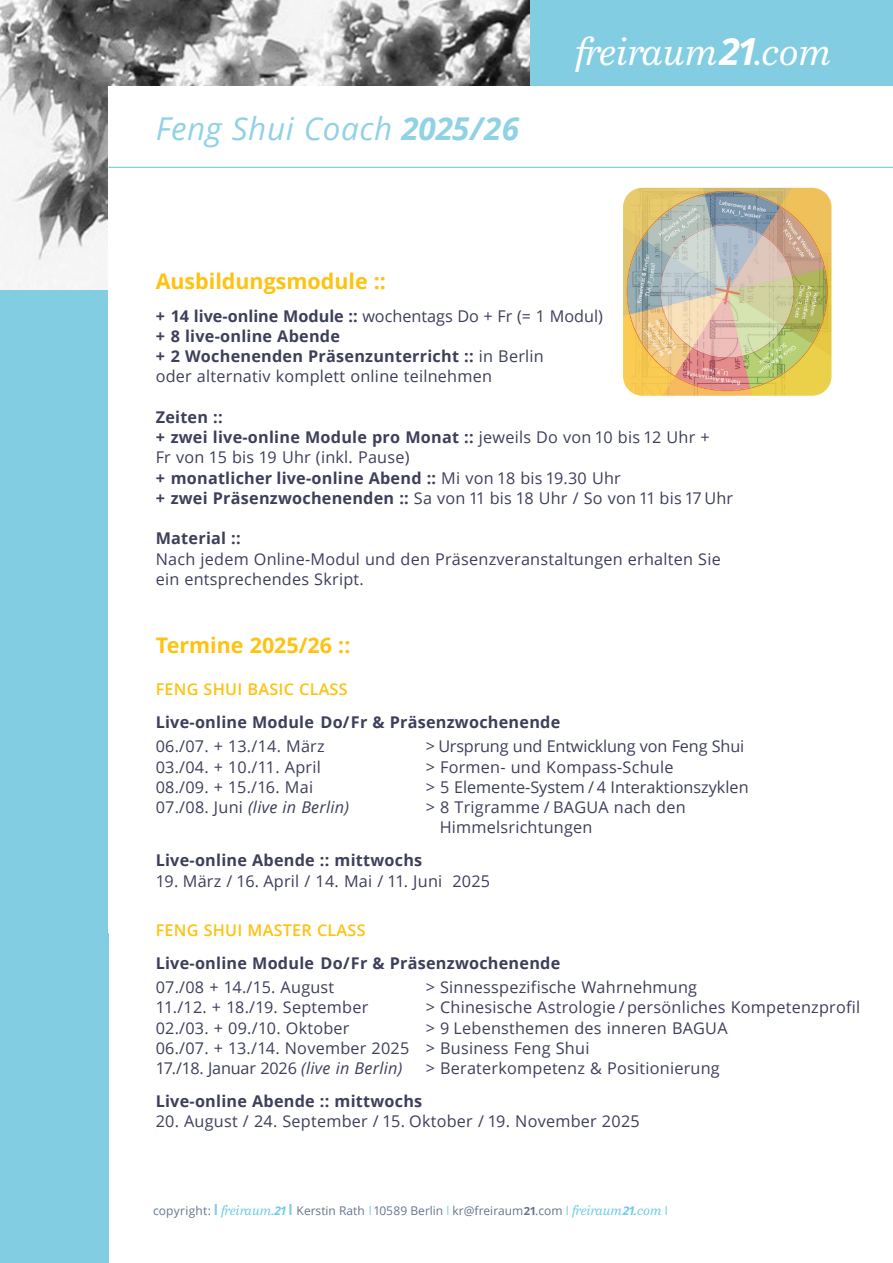
<style>
.page{position:relative;width:893px;height:1263px;background:#fff}
.page>*{position:absolute;margin:0;border:0;box-sizing:border-box;transform-origin:0 0}
.t1{font:italic 38.25px "Bressay";color:#fff}
.t2{font:italic 31.5px "Open Sans";letter-spacing:.02em;color:#90d2e4}
.t3{font:700 21.45px "Open Sans";color:#fec210}
.t4{font:16.2px/20.2px "Open Sans";letter-spacing:.015em;color:#3d3f5b}
.t5{font:700 16.2px/20.2px "Open Sans";letter-spacing:.015em;color:#3d3f5b}
.t6{font:600 16.2px "Open Sans";letter-spacing:.015em;color:#fec210}
.t7{font:16.2px "Open Sans";letter-spacing:-.01em;color:#3d3f5b}
.t8{font:italic 16.2px "Open Sans";letter-spacing:.015em;color:#3d3f5b}
.t9{font:12px "Open Sans";color:#64758d}
.s1{font-weight:700}
.s2{font-family:"Open Sans";font-weight:700;font-size:37.5px}
.s3{font-weight:400}
.s4{font-style:normal}
.s5{font-style:italic}
.s6{font-family:"Arial";font-weight:700;font-size:15.3px;color:#83cde2}
.s7{font-family:"Bressay";font-style:italic;font-size:13.5px;color:#6dcde3}
.s8{font-weight:700;font-style:italic;color:#6dcde3}
.s9{color:#83cde2}
.s10{font-weight:700;font-size:11.25px}
.s11{color:#6dcde3}
</style>
<div class="page">
<div style="left:0;top:264px;width:108px;height:999px;background:#83cde2"></div>
<img style="left:0;top:0;width:530px;height:289px">
<div style="left:530px;top:0;width:363px;height:86px;background:#83cde2"></div>
<div style="left:108px;top:86px;width:785px;height:846px;background:#fff"></div>
<hr style="left:108px;top:167px;width:785px;height:1px;background:#65c3d7">
<img style="left:623px;top:188px;width:208px;height:208px">
<h2 class="t2" style="left:156px;top:107px;width:365px">Feng Shui Coach <span class="s1">2025/26</span></h2>
<h1 class="t1" style="left:574px;top:29px;width:258px">freiraum<span class="s2">21</span>.com</h1>
<h3 class="t3" style="left:156px;top:266px;width:232px">Ausbildungsmodule ::</h3>
<p class="t5" style="left:156px;top:305px;width:449px">+ 14 live-online Module :: <span class="s3">wochentags Do + Fr (= 1 Modul) </span>+ 8 live-online Abende<br>+ 2 Wochenenden Präsenzunterricht :: <span class="s3">in Berlin<br>oder alternativ komplett online teilnehmen</span></p>
<p class="t4" style="left:156px;top:406px;width:579px"><span class="s1">Zeiten ::<br>+ zwei live-online Module pro Monat ::</span> jeweils Do von 10 bis 12 Uhr +<br>Fr von 15 bis 19 Uhr (inkl. Pause)<br><span class="s1">+ monatlicher live-online Abend ::</span> Mi von 18 bis 19.30 Uhr<br><span class="s1">+ zwei Präsenzwochenenden ::</span> Sa von 11 bis 18 Uhr / So von 11 bis 17 Uhr</p>
<p class="t5" style="left:156px;top:528px;width:86px">Material ::</p>
<p class="t4" style="left:156px;top:548px;width:567px">Nach jedem Online-Modul und den Präsenzveranstaltungen erhalten Sie ein entsprechendes Skript.</p>
<h3 class="t3" style="left:156px;top:630px;width:196px">Termine 2025/26 ::</h3>
<p class="t6" style="left:156px;top:678px;width:194px">FENG SHUI BASIC CLASS</p>
<p class="t5" style="left:156px;top:711px;width:406px">Live-online Module Do/Fr &amp; Präsenzwochenende</p>
<p class="t4" style="left:156px;top:736px;width:171px">06./07. + 13./14. März</p>
<p class="t7" style="left:426px;top:735px;width:320px">&gt; Ursprung und Entwicklung von Feng Shui</p>
<p class="t4" style="left:156px;top:756px;width:167px">03./04. + 10./11. April</p>
<p class="t4" style="left:426px;top:756px;width:249px">&gt; Formen- und Kompass-Schule</p>
<p class="t4" style="left:156px;top:776px;width:159px">08./09. + 15./16. Mai</p>
<p class="t4" style="left:426px;top:776px;width:324px">&gt; 5 Elemente-System / 4 Interaktionszyklen</p>
<p class="t8" style="left:156px;top:796px;width:195px"><span class="s4">07./08. Juni</span> (live in Berlin)</p>
<p class="t4" style="left:440px;top:797px;width:248px;text-indent:-14px">&gt; 8 Trigramme / BAGUA nach den<br>Himmelsrichtungen</p>
<p class="t5" style="left:156px;top:850px;width:268px">Live-online Abende :: mittwochs</p>
<p class="t4" style="left:156px;top:870px;width:336px">19. März / 16. April / 14. Mai / 11. Juni 2025</p>
<p class="t6" style="left:156px;top:919px;width:211px">FENG SHUI MASTER CLASS</p>
<p class="t5" style="left:156px;top:952px;width:406px">Live-online Module Do/Fr &amp; Präsenzwochenende</p>
<p class="t4" style="left:156px;top:977px;width:180px">07./08 + 14./15. August</p>
<p class="t4" style="left:426px;top:977px;width:273px">&gt; Sinnesspezifische Wahrnehmung</p>
<p class="t4" style="left:156px;top:997px;width:214px">11./12. + 18./19. September</p>
<p class="t4" style="left:426px;top:997px;width:436px">&gt; Chinesische Astrologie /persönliches Kompetenzprofil</p>
<p class="t4" style="left:156px;top:1017px;width:195px">02./03. + 09./10. Oktober</p>
<p class="t4" style="left:156px;top:1017px;width:573px;text-indent:270px">&gt; 9 Lebensthemen des inneren BAGUA<br>06./07. + 13./14. November 2025 &gt; Business Feng Shui<br>17./18. Januar 2026 <span class="s5">(live in Berlin)</span></p>
<p class="t4" style="left:426px;top:1058px;width:296px">&gt; Beraterkompetenz &amp; Positionierung</p>
<p class="t5" style="left:156px;top:1091px;width:268px">Live-online Abende :: mittwochs</p>
<p class="t4" style="left:156px;top:1111px;width:486px">20. August / 24. September / 15. Oktober / 19. November 2025</p>
<p class="t9" style="left:153px;top:1202px;width:516px">copyright: <span class="s6">l</span> <span class="s7">freiraum.</span><span class="s8">21</span> <span class="s6">l</span> Kerstin Rath <span class="s9">l</span> 10589 Berlin <span class="s9">l</span> kr@freiraum<span class="s10">21</span>.com <span class="s9">l</span> <span class="s7">freiraum</span><span class="s8">21.</span><span class="s7">com</span> <span class="s11">l</span></p>
</div>
